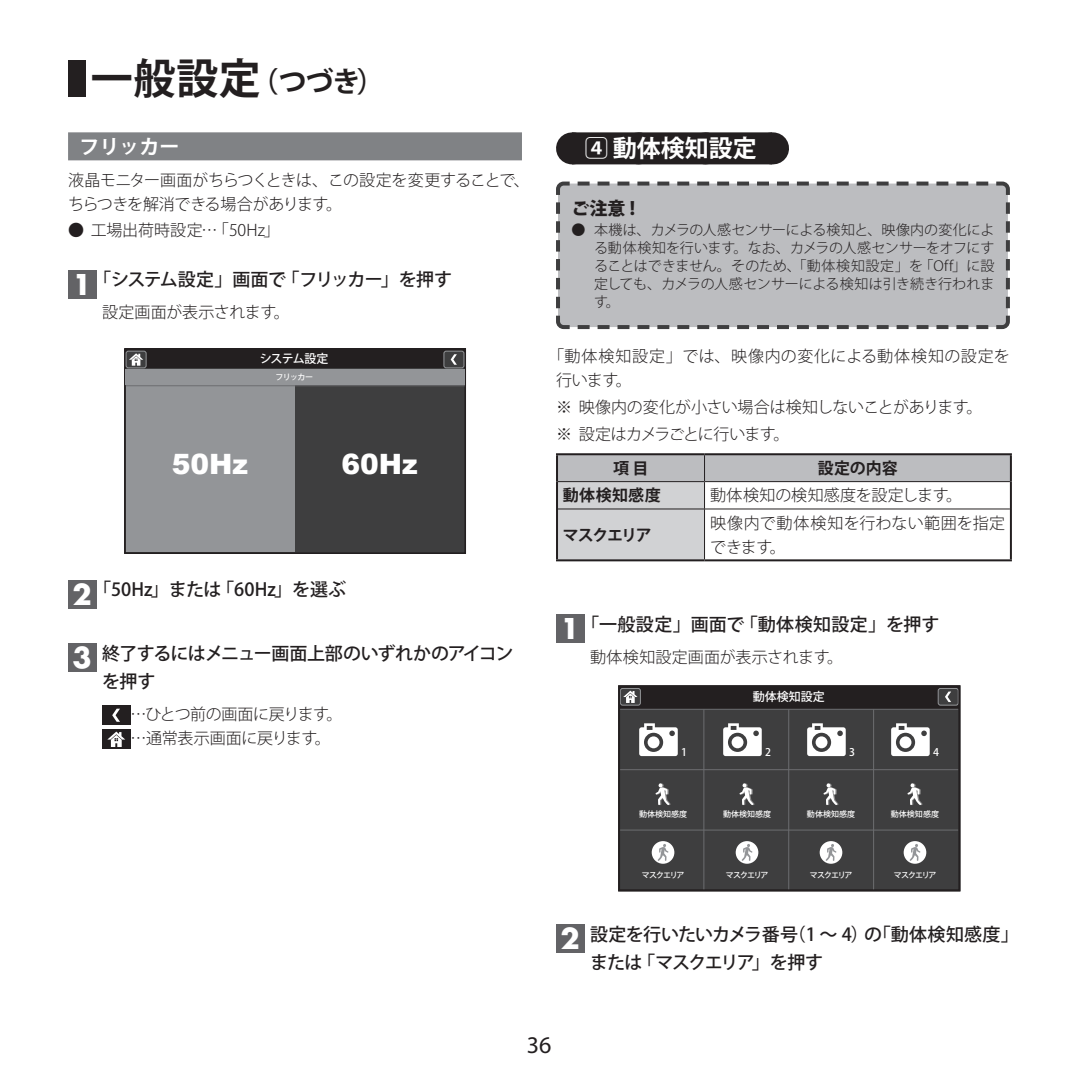
<style>
.page{position:relative;width:1078px;height:1078px;background:#fff}
.page>*{position:absolute;margin:0;border:0;box-sizing:border-box;transform-origin:0 0}
.t1{font:700 28px "Koz Go Std";color:#231f20}
.t2{font:900 28px "Arial";color:#fff}
.t3{font:700 24px "Koz Go Pr 6 N";color:#fff}
.t4{font:24px "Myriad Pro";color:#231f20}
.t5{font:700 20px "Koz Go Std";color:#fff}
.t6{font:500 18px/28px "Koz Go Std";letter-spacing:-.025em;color:#231f20}
.t7{font:500 18px "Koz Go Std";letter-spacing:.02em;color:#231f20}
.t8{font:500 18px "Koz Go Std";color:#231f20}
.t9{font:800 18px "Koz Go Std";color:#231f20}
.t10{font:300 16px/24px "Koz Go Std";letter-spacing:-.01em;color:#231f20}
.t11{font:300 16px/24px "Koz Go Std";letter-spacing:.03em;color:#231f20}
.t12{font:300 16px/24px "Koz Go Std";letter-spacing:.015em;color:#231f20}
.t13{font:700 16px "Koz Go Std";letter-spacing:-.005em;color:#231f20}
.t14{font:300 14px/18px "Koz Go Std";letter-spacing:-.005em;color:#231f20;text-align:justify}
.t15{font:500 12px "Koz Go Std";color:#fff}
.t16{font:500 10.6px "Koz Go Std";color:#fff}
.t17{font:500 8px "Koz Go Std";letter-spacing:-.075em;color:#fff}
.s1{font-size:42px}
.s2{font-family:"Futura";font-weight:700;font-size:28px;color:#fff}
</style>
<div class="page">
<div style="left:68px;top:60px;width:17px;height:36px;background:#231f20"></div>
<div style="left:68px;top:132px;width:454px;height:28px;background:#808285"></div>
<div style="left:68px;top:270px;width:28px;height:28px;background:#636366"></div>
<div style="left:68px;top:580px;width:28px;height:28px;background:#636366"></div>
<div style="left:68px;top:643px;width:28px;height:28px;background:#636366"></div>
<div style="left:102px;top:705px;width:28px;height:19px;background:#231f20"></div>
<svg style="left:112px;top:708px;width:8px;height:13px"></svg>
<div style="left:102px;top:729px;width:28px;height:20px;background:#231f20"></div>
<svg style="left:107px;top:731px;width:18px;height:15px"></svg>
<div style="left:125px;top:349px;width:340px;height:204px;background:#3e3e3f"></div>
<div style="left:124px;top:348px;width:342px;height:206px;border:2px solid #231f20"></div>
<div style="left:125px;top:348px;width:340px;height:20px;background:#231f20"></div>
<svg style="left:126px;top:351px;width:20px;height:17px"></svg>
<div style="left:126px;top:351px;width:20px;height:17px;border:1px solid #939598;border-radius:2px"></div>
<div style="left:444px;top:351px;width:20px;height:17px;background:#3e3e3f;border-radius:2px"></div>
<div style="left:443px;top:351px;width:21px;height:17px;border:1px solid #939598;border-radius:2px"></div>
<svg style="left:450px;top:354px;width:7px;height:10px"></svg>
<svg style="left:129px;top:353px;width:14px;height:12px"></svg>
<div style="left:126px;top:381px;width:168px;height:171px;background:#939598"></div>
<div style="left:126px;top:369px;width:338px;height:16px;background:#939598"></div>
<hr style="left:126px;top:385px;width:338px;height:1px;background:#6c6d70">
<div style="left:572px;top:132px;width:199px;height:32px;background:#231f20"></div>
<svg style="left:638px;top:132px;width:100px;height:1px"></svg>
<hr style="left:771px;top:132px;width:1px;height:32px;background:#231f20">
<svg style="left:558px;top:455px;width:451px;height:104px"></svg>
<hr style="left:558px;top:508px;width:146px;height:1px;background:#231f20">
<hr style="left:704px;top:508px;width:305px;height:1px;background:#231f20">
<hr style="left:704px;top:509px;width:1px;height:50px;background:#231f20">
<hr style="left:558px;top:481px;width:146px;height:1px;background:#231f20">
<hr style="left:704px;top:481px;width:305px;height:1px;background:#231f20">
<hr style="left:556px;top:453px;width:148px;height:2px;background:#231f20">
<hr style="left:556px;top:455px;width:2px;height:26px;background:#231f20">
<hr style="left:704px;top:453px;width:307px;height:2px;background:#231f20">
<hr style="left:1009px;top:455px;width:2px;height:26px;background:#231f20">
<hr style="left:556px;top:481px;width:2px;height:28px;background:#231f20">
<hr style="left:1009px;top:481px;width:2px;height:28px;background:#231f20">
<hr style="left:556px;top:509px;width:2px;height:50px;background:#231f20">
<hr style="left:1009px;top:509px;width:2px;height:50px;background:#231f20">
<hr style="left:556px;top:559px;width:148px;height:2px;background:#231f20">
<hr style="left:704px;top:559px;width:307px;height:2px;background:#231f20">
<div style="left:556px;top:614px;width:28px;height:29px;background:#636366"></div>
<div style="left:556px;top:924px;width:28px;height:28px;background:#636366"></div>
<svg style="left:556px;top:181px;width:454px;height:149px;background:#b8b9bc"></svg>
<div style="left:619px;top:686px;width:340px;height:204px;background:#3e3e3f"></div>
<div style="left:619px;top:686px;width:340px;height:22px;background:#231f20"></div>
<svg style="left:620px;top:688px;width:20px;height:17px"></svg>
<div style="left:620px;top:688px;width:20px;height:17px;border:1px solid #939598;border-radius:2px"></div>
<div style="left:937px;top:688px;width:21px;height:17px;background:#3e3e3f;border-radius:2px"></div>
<div style="left:937px;top:688px;width:21px;height:17px;border:1px solid #939598;border-radius:2px"></div>
<svg style="left:945px;top:691px;width:5px;height:11px"></svg>
<svg style="left:623px;top:690px;width:14px;height:12px"></svg>
<hr style="left:873px;top:709px;width:1px;height:180px;background:#6c6d70">
<hr style="left:788px;top:709px;width:1px;height:180px;background:#6c6d70">
<hr style="left:703px;top:709px;width:1px;height:180px;background:#6c6d70">
<hr style="left:620px;top:769px;width:338px;height:1px;background:#6c6d70">
<hr style="left:620px;top:829px;width:338px;height:1px;background:#6c6d70">
<hr style="left:620px;top:708px;width:338px;height:1px;background:#6c6d70">
<div style="left:618px;top:685px;width:342px;height:206px;border:2px solid #231f20"></div>
<svg style="left:639px;top:723px;width:38px;height:33px"></svg>
<div style="left:647px;top:736px;width:12px;height:12px;background:#fff;border-radius:50%"></div>
<svg style="left:651px;top:840px;width:23px;height:23px"></svg>
<svg style="left:657px;top:843px;width:11px;height:17px"></svg>
<svg style="left:655px;top:783px;width:15px;height:21px"></svg>
<svg style="left:723px;top:723px;width:38px;height:33px"></svg>
<div style="left:731px;top:736px;width:12px;height:12px;background:#fff;border-radius:50%"></div>
<svg style="left:735px;top:840px;width:23px;height:23px"></svg>
<svg style="left:741px;top:843px;width:11px;height:17px"></svg>
<svg style="left:739px;top:783px;width:15px;height:21px"></svg>
<svg style="left:807px;top:723px;width:38px;height:33px"></svg>
<div style="left:815px;top:736px;width:12px;height:12px;background:#fff;border-radius:50%"></div>
<svg style="left:819px;top:840px;width:23px;height:23px"></svg>
<svg style="left:825px;top:843px;width:11px;height:17px"></svg>
<svg style="left:823px;top:783px;width:15px;height:21px"></svg>
<svg style="left:891px;top:723px;width:38px;height:33px"></svg>
<div style="left:899px;top:736px;width:12px;height:12px;background:#fff;border-radius:50%"></div>
<svg style="left:903px;top:840px;width:23px;height:23px"></svg>
<svg style="left:909px;top:843px;width:11px;height:17px"></svg>
<svg style="left:907px;top:783px;width:15px;height:21px"></svg>
<h1 class="t1" style="left:91px;top:64px;width:295px"><span class="s1">一般設定</span>（つづき）</h1>
<p class="t5" style="left:79px;top:133px;width:102px">フリッカー</p>
<p class="t10" style="left:68px;top:168px;width:463px">液晶モニター画面がちらつくときは、この設定を変更することで、ちらつきを解消できる場合があります。</p>
<p class="t10" style="left:68px;top:219px;width:213px">● 工場出荷時設定…「50Hz」</p>
<p class="t6" style="left:73px;top:266px;width:381px"><span class="s2">1</span>「システム設定」画面で「フリッカー」を押す</p>
<p class="t10" style="left:102px;top:300px;width:189px">設定画面が表示されます。</p>
<p class="t15" style="left:260px;top:351px;width:70px">システム設定</p>
<p class="t17" style="left:275px;top:372px;width:39px">フリッカー</p>
<h1 class="t2" style="left:172px;top:443px;width:78px">50Hz</h1>
<h1 class="t2" style="left:341px;top:443px;width:78px">60Hz</h1>
<p class="t8" style="left:73px;top:578px;width:275px"><span class="s2">2</span>「50Hz」または「60Hz」を選ぶ</p>
<p class="t6" style="left:102px;top:639px;width:413px;text-indent:-29px"><span class="s2">3</span> 終了するにはメニュー画面上部のいずれかのアイコンを押す</p>
<p class="t10" style="left:130px;top:701px;width:214px">…ひとつ前の画面に戻ります。…通常表示画面に戻ります。</p>
<h2 class="t3" style="left:584px;top:135px;width:174px">4 動体検知設定</h2>
<p class="t9" style="left:571px;top:196px;width:65px">ご注意 !</p>
<p class="t14" style="left:594px;top:221px;width:402px;text-indent:-23px">● 本機は、カメラの人感センサーによる検知と、映像内の変化による動体検知を行います。なお、カメラの人感センサーをオフにすることはできません。そのため、「動体検知設定」を「Off」に設定しても、カメラの人感センサーによる検知は引き続き行われます。</p>
<p class="t11" style="left:556px;top:344px;width:455px;text-indent:-8px">「動体検知設定」では、映像内の変化による動体検知の設定を行います。</p>
<p class="t10" style="left:556px;top:394px;width:428px;line-height:26.8px">※ 映像内の変化が小さい場合は検知しないことがあります。※ 設定はカメラごとに行います。</p>
<p class="t13" style="left:613px;top:457px;width:37px">項 目</p>
<p class="t13" style="left:817px;top:457px;width:81px">設定の内容</p>
<p class="t13" style="left:562px;top:485px;width:100px">動体検知感度</p>
<p class="t10" style="left:710px;top:483px;width:253px">動体検知の検知感度を設定します。</p>
<p class="t13" style="left:562px;top:524px;width:91px">マスクエリア</p>
<p class="t12" style="left:710px;top:511px;width:296px">映像内で動体検知を行わない範囲を指定できます。</p>
<p class="t7" style="left:560px;top:612px;width:380px"><span class="s2">1</span>「一般設定」画面で「動体検知設定」を押す</p>
<p class="t10" style="left:590px;top:645px;width:254px">動体検知設定画面が表示されます。</p>
<p class="t15" style="left:752px;top:688px;width:73px">動体検知設定</p>
<p class="t16" style="left:681px;top:745px;width:7px">1</p>
<p class="t16" style="left:764px;top:745px;width:7px">2</p>
<p class="t16" style="left:848px;top:745px;width:7px">3</p>
<p class="t16" style="left:932px;top:745px;width:7px">4</p>
<p class="t17" style="left:639px;top:808px;width:49px">動体検知感度</p>
<p class="t17" style="left:722px;top:808px;width:49px">動体検知感度</p>
<p class="t17" style="left:806px;top:808px;width:49px">動体検知感度</p>
<p class="t17" style="left:890px;top:808px;width:49px">動体検知感度</p>
<p class="t17" style="left:641px;top:869px;width:44px">マスクエリア</p>
<p class="t17" style="left:725px;top:869px;width:44px">マスクエリア</p>
<p class="t17" style="left:809px;top:869px;width:44px">マスクエリア</p>
<p class="t17" style="left:893px;top:869px;width:44px">マスクエリア</p>
<p class="t6" style="left:590px;top:920px;width:430px;text-indent:-29px"><span class="s2">2</span> 設定を行いたいカメラ番号（1 ～ 4）の「動体検知感度」または「マスクエリア」を押す</p>
<h2 class="t4" style="left:526px;top:1029px;width:26px">36</h2>
</div>
